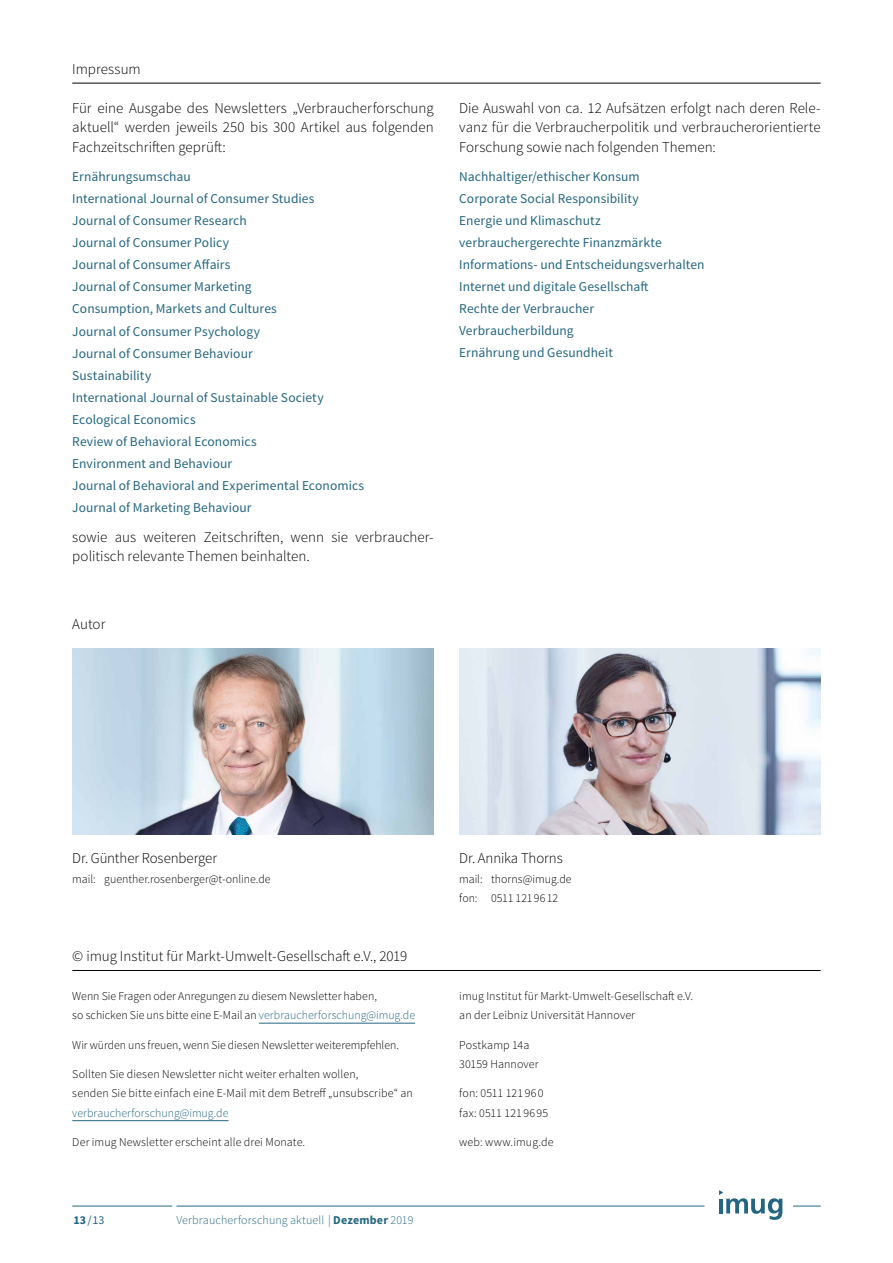
<style>
.page{position:relative;width:893px;height:1263px;background:#fff}
.page>*{position:absolute;margin:0;border:0;box-sizing:border-box;transform-origin:0 0}
.t1{font:300 15px/19.5px "Source Sans Pro";color:#000;text-align:justify}
.t2{font:13.5px/22px "Source Sans Pro";letter-spacing:.005em;color:#246681}
.t3{font:300 12px/19.5px "Source Sans Pro";letter-spacing:.005em;color:#000}
.t4{font:300 12px "Source Sans Pro";letter-spacing:.01em;color:#246681}
.t5{font:12px "Source Sans Pro";color:#246681}
.s1{color:#246681}
.s2{font-weight:700}
</style>
<div class="page">
<svg style="left:719px;top:1190px;width:63px;height:30px"></svg>
<hr style="left:176px;top:1206px;width:528px;height:1px;background:#246681">
<hr style="left:72px;top:1206px;width:100px;height:1px;background:#246681">
<svg style="left:793px;top:1206px;width:28px;height:1px"></svg>
<hr style="left:259px;top:1023px;width:156px;height:1px;background:#246681">
<hr style="left:72px;top:1120px;width:157px;height:1px;background:#246681">
<hr style="left:72px;top:970px;width:749px;height:1px;background:#000">
<hr style="left:72px;top:83px;width:749px;height:1px;background:#000">
<img style="left:459px;top:649px;width:362px;height:185px">
<img style="left:72px;top:649px;width:362px;height:185px">
<p class="t1" style="left:72px;top:59px;width:70px">Impressum</p>
<p class="t1" style="left:72px;top:98px;width:363px">Für eine Ausgabe des Newsletters „Verbraucherforschung aktuell“ werden jeweils 250 bis 300 Artikel aus folgenden Fachzeitschriften geprüft:</p>
<p class="t1" style="left:459px;top:98px;width:363px">Die Auswahl von ca. 12 Aufsätzen erfolgt nach deren Rele&shy;vanz für die Verbraucherpolitik und verbraucherorientierte Forschung sowie nach folgenden Themen:</p>
<p class="t2" style="left:72px;top:166px;width:293px">Ernährungsumschau<br>International Journal of Consumer Studies<br>Journal of Consumer Research<br>Journal of Consumer Policy<br>Journal of Consumer Affairs<br>Journal of Consumer Marketing<br>Consumption, Markets and Cultures<br>Journal of Consumer Psychology<br>Journal of Consumer Behaviour<br>Sustainability<br>International Journal of Sustainable Society<br>Ecological Economics<br>Review of Behavioral Economics<br>Environment and Behaviour<br>Journal of Behavioral and Experimental Economics<br>Journal of Marketing Behaviour</p>
<p class="t2" style="left:459px;top:166px;width:247px">Nachhaltiger/ethischer Konsum<br>Corporate Social Responsibility<br>Energie und Klimaschutz verbrauchergerechte Finanzmärkte<br>Informations- und Entscheidungsverhalten<br>Internet und digitale Gesellschaft<br>Rechte der Verbraucher<br>Verbraucherbildung<br>Ernährung und Gesundheit</p>
<p class="t1" style="left:72px;top:527px;width:363px">sowie aus weiteren Zeitschriften, wenn sie verbraucher&shy;politisch relevante Themen beinhalten.</p>
<p class="t1" style="left:72px;top:615px;width:35px">Autor</p>
<p class="t1" style="left:72px;top:849px;width:146px">Dr. Günther Rosenberger</p>
<p class="t3" style="left:72px;top:869px;width:200px">mail: guenther.rosenberger@t-online.de</p>
<p class="t1" style="left:72px;top:946px;width:337px">© imug Institut für Markt-Umwelt-Gesellschaft e.V., 2019</p>
<p class="t3" style="left:72px;top:986px;width:344px">Wenn Sie Fragen oder Anregungen zu diesem Newsletter haben,<br>so schicken Sie uns bitte eine E-Mail an <span class="s1">verbraucherforschung@imug.de</span></p>
<p class="t3" style="left:72px;top:1035px;width:328px">Wir würden uns freuen, wenn Sie diesen Newsletter weiterempfehlen.</p>
<p class="t3" style="left:72px;top:1064px;width:342px">Sollten Sie diesen Newsletter nicht weiter erhalten wollen,<br>senden Sie bitte einfach eine E-Mail mit dem Betreff „unsubscribe“ an</p>
<p class="t4" style="left:72px;top:1106px;width:158px">verbraucherforschung@imug.de</p>
<p class="t3" style="left:72px;top:1132px;width:234px">Der imug Newsletter erscheint alle drei Monate.</p>
<p class="t5" style="left:73px;top:1213px;width:33px"><span class="s2">13</span>/13</p>
<p class="t4" style="left:176px;top:1213px;width:238px">Verbraucherforschung aktuell | <span class="s2">Dezember</span> 2019</p>
<p class="t1" style="left:459px;top:849px;width:105px">Dr. Annika Thorns</p>
<p class="t3" style="left:459px;top:869px;width:114px">mail: thorns@imug.de fon: 0511 1219612</p>
<p class="t3" style="left:459px;top:986px;width:235px">imug Institut für Markt-Umwelt-Gesellschaft e.V. an der Leibniz Universität Hannover</p>
<p class="t3" style="left:459px;top:1035px;width:81px">Postkamp 14a<br>30159 Hannover</p>
<p class="t3" style="left:459px;top:1084px;width:91px">fon: 0511 121 96 0 fax: 0511 1219695</p>
<p class="t3" style="left:459px;top:1132px;width:96px">web: www.imug.de</p>
</div>
